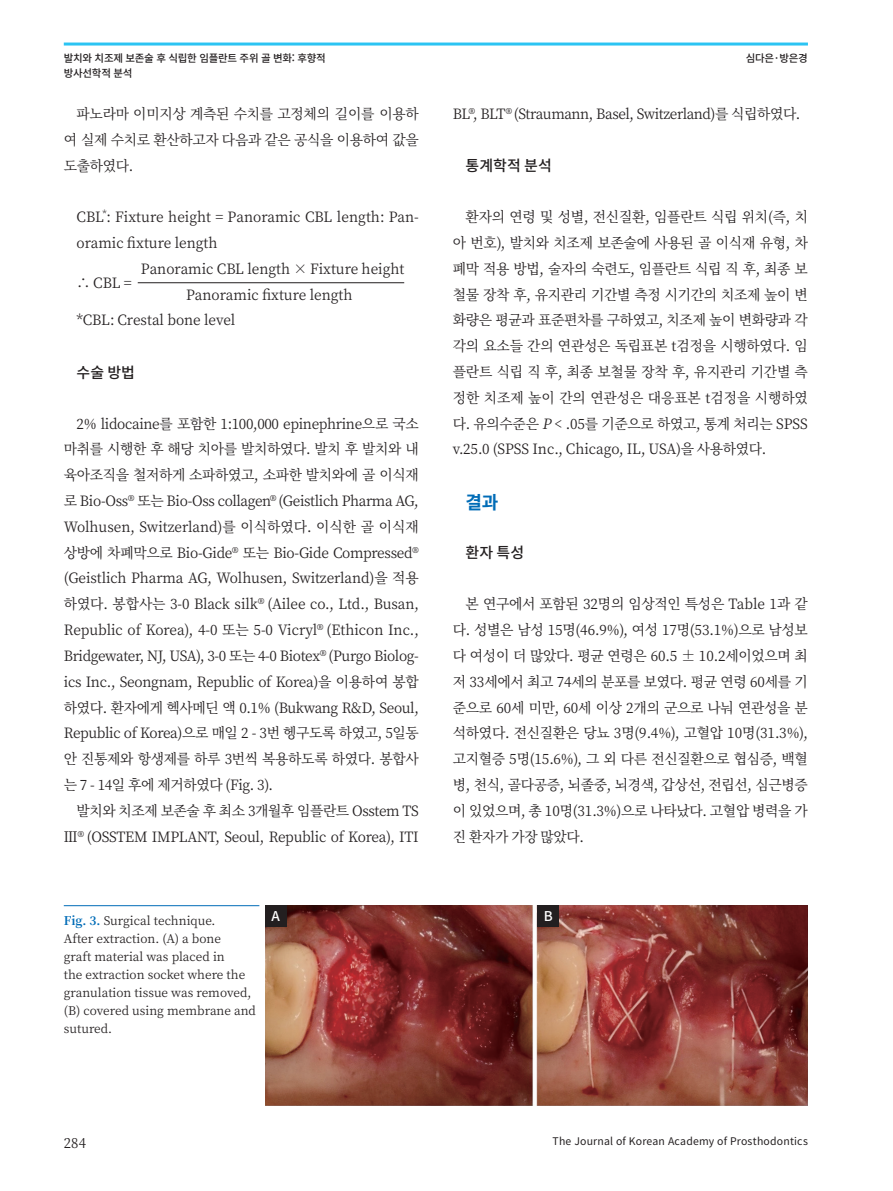
<style>
.page{position:relative;width:893px;height:1191px;background:#fff}
.page>*{position:absolute;margin:0;border:0;box-sizing:border-box;transform-origin:0 0}
.t1{font:700 18px "Noto Sans CJ Kkr";color:#006cb7}
.t2{font:500 15px "Noto Sans CJ Kkr";color:#231f20}
.t3{font:14.25px/25.8px "Noto Serif CJ Kkr";letter-spacing:-.025em;color:#231f20;text-align:justify}
.t4{font:14.25px/25.8px "Noto Serif CJ Kkr";color:#231f20}
.t5{font:14.25px "Noto Serif CJ Kkr";letter-spacing:.005em;color:#231f20}
.t6{font:13.5px "Noto Serif CJ Kkr";color:#231f20}
.t7{font:500 13.5px "Noto Sans CJ Kkr";color:#fff}
.t8{font:12px/18px "Noto Serif CJ Kkr";color:#231f20}
.t9{font:10.5px "Noto Sans CJ Kkr";letter-spacing:.015em;color:#231f20}
.t10{font:500 10.5px "Noto Sans CJ Kkr";letter-spacing:-.025em;color:#231f20}
.s1{font-style:italic}
.s2{font-weight:700;color:#006cb7}
</style>
<div class="page">
<hr style="left:64px;top:43px;width:744px;height:3px;background:#2bc4f3">
<hr style="left:138px;top:282px;width:266px;height:1px;background:#231f20">
<img style="left:265px;top:905px;width:543px;height:201px">
<hr style="left:64px;top:905px;width:195px;height:1px;background:#006cb7">
<div style="left:265px;top:905px;width:21px;height:22px;background:#231f20"></div>
<div style="left:538px;top:905px;width:21px;height:22px;background:#231f20"></div>
<p class="t10" style="left:64px;top:53px;width:264px">발치와 치조제 보존술 후 식립한 임플란트 주위 골 변화: 후향적</p>
<p class="t10" style="left:746px;top:53px;width:64px">심다은·방은경</p>
<p class="t10" style="left:64px;top:68px;width:70px">방사선학적 분석</p>
<p class="t3" style="left:64px;top:101px;width:357px;text-indent:13px">파노라마 이미지상 계측된 수치를 고정체의 길이를 이용하 여 실제 수치로 환산하고자 다음과 같은 공식을 이용하여 값을 도출하였다.</p>
<p class="t5" style="left:77px;top:209px;width:344px">CBL<sup>*</sup>: Fixture height = Panoramic CBL length: Pan-</p>
<p class="t4" style="left:77px;top:230px;width:142px">oramic fixture length</p>
<p class="t4" style="left:141px;top:256px;width:265px">Panoramic CBL length × Fixture height</p>
<p class="t3" style="left:77px;top:270px;width:57px">∴ CBL =</p>
<p class="t4" style="left:77px;top:282px;width:278px;text-indent:110px">Panoramic fixture length *CBL: Crestal bone level</p>
<p class="t2" style="left:77px;top:364px;width:60px">수술 방법</p>
<p class="t3" style="left:64px;top:411px;width:357px;text-indent:13px">2% lidocaine를 포함한 1:100,000 epinephrine으로 국소 마취를 시행한 후 해당 치아를 발치하였다. 발치 후 발치와 내 육아조직을 철저하게 소파하였고, 소파한 발치와에 골 이식재 로 Bio-Oss® 또는 Bio-Oss collagen® (Geistlich Pharma AG, Wolhusen, Switzerland)를 이식하였다. 이식한 골 이식재 상방에 차폐막으로 Bio-Gide® 또는 Bio-Gide Compressed® (Geistlich Pharma AG, Wolhusen, Switzerland)을 적용 하였다. 봉합사는 3-0 Black silk® (Ailee co., Ltd., Busan, Republic of Korea), 4-0 또는 5-0 Vicryl® (Ethicon Inc., Bridgewater, NJ, USA), 3-0 또는 4-0 Biotex®(Purgo Biolog&shy;ics Inc., Seongnam, Republic of Korea)을 이용하여 봉합 하였다. 환자에게 헥사메딘 액 0.1% (Bukwang R&amp;D, Seoul, Republic of Korea)으로 매일 2 - 3번 헹구도록 하였고, 5일동 안 진통제와 항생제를 하루 3번씩 복용하도록 하였다. 봉합사 는 7 - 14일 후에 제거하였다 (Fig. 3).</p>
<p class="t3" style="left:64px;top:798px;width:357px;text-align:right">발치와 치조제 보존술 후 최소 3개월후 임플란트 Osstem TS<br>Ⅲ® (OSSTEM IMPLANT, Seoul, Republic of Korea), ITI</p>
<p class="t3" style="left:453px;top:101px;width:349px">BL®, BLT®(Straumann, Basel, Switzerland)를 식립하였다.</p>
<p class="t2" style="left:466px;top:157px;width:88px">통계학적 분석</p>
<p class="t3" style="left:453px;top:204px;width:357px;text-indent:13px">환자의 연령 및 성별, 전신질환, 임플란트 식립 위치(즉, 치 아 번호), 발치와 치조제 보존술에 사용된 골 이식재 유형, 차 폐막 적용 방법, 술자의 숙련도, 임플란트 식립 직 후, 최종 보 철물 장착 후, 유지관리 기간별 측정 시기간의 치조제 높이 변 화량은 평균과 표준편차를 구하였고, 치조제 높이 변화량과 각 각의 요소들 간의 연관성은 독립표본 t검정을 시행하였다. 임 플란트 식립 직 후, 최종 보철물 장착 후, 유지관리 기간별 측 정한 치조제 높이 간의 연관성은 대응표본 t검정을 시행하였 다. 유의수준은 <span class="s1">P</span>&lt; .05를 기준으로 하였고, 통계 처리는 SPSS v.25.0 (SPSS Inc., Chicago, IL, USA)을 사용하였다.</p>
<p class="t1" style="left:466px;top:492px;width:34px">결과</p>
<p class="t2" style="left:466px;top:544px;width:60px">환자 특성</p>
<p class="t3" style="left:453px;top:591px;width:357px;text-indent:13px">본 연구에서 포함된 32명의 임상적인 특성은 Table 1과 같 다. 성별은 남성 15명(46.9%), 여성 17명(53.1%)으로 남성보 다 여성이 더 많았다. 평균 연령은 60.5 ± 10.2세이었으며 최 저 33세에서 최고 74세의 분포를 보였다. 평균 연령 60세를 기 준으로 60세 미만, 60세 이상 2개의 군으로 나눠 연관성을 분 석하였다. 전신질환은 당뇨 3명(9.4%), 고혈압 10명(31.3%), 고지혈증 5명(15.6%), 그 외 다른 전신질환으로 협심증, 백혈 병, 천식, 골다공증, 뇌졸중, 뇌경색, 갑상선, 전립선, 심근병증 이 있었으며, 총 10명(31.3%)으로 나타났다. 고혈압 병력을 가 진 환자가 가장 많았다.</p>
<p class="t8" style="left:64px;top:911px;width:194px"><span class="s2">Fig. 3.</span> Surgical technique.<br>After extraction. (A) a bone<br>graft material was placed in<br>the extraction socket where the granulation tissue was removed, (B) covered using membrane and sutured.</p>
<p class="t7" style="left:271px;top:909px;width:10px">A</p>
<p class="t7" style="left:544px;top:909px;width:11px">B</p>
<p class="t6" style="left:64px;top:1135px;width:24px">284</p>
<p class="t9" style="left:553px;top:1135px;width:257px">The Journal of Korean Academy of Prosthodontics</p>
</div>
